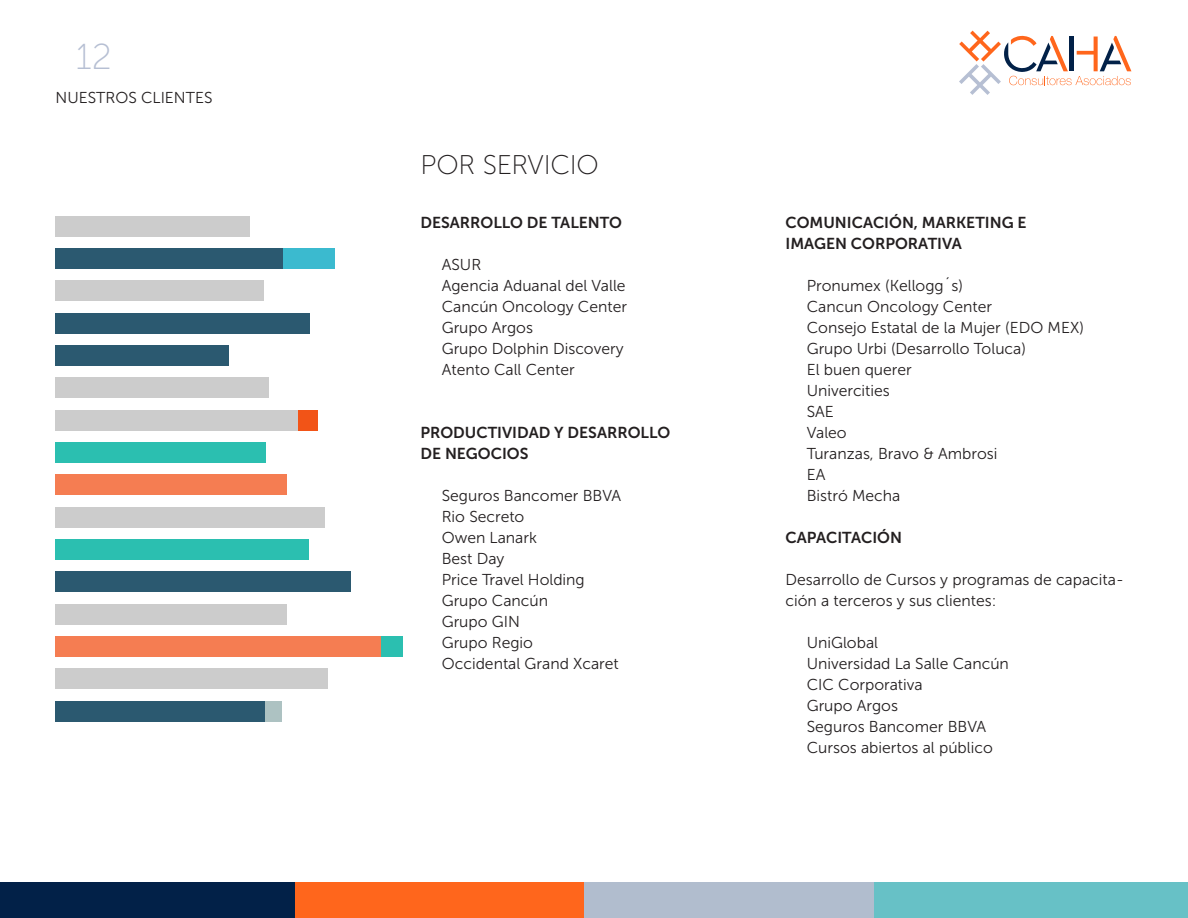
<style>
.page{position:relative;width:1188px;height:918px;background:#fff}
.page>*{position:absolute;margin:0;border:0;box-sizing:border-box;transform-origin:0 0}
.t1{font:36px "Museo Sans 100";color:#b6bfd3}
.t2{font:27px "Museo Sans 100";letter-spacing:-.005em;color:#231f20}
.t3{font:15.75px/21px "Museo Sans 300";color:#231f20}
.t4{font:15.75px/21px "Museo Sans 700";color:#231f20}
</style>
<div class="page">
<div style="left:0;top:882px;width:295px;height:36px;background:#022148"></div>
<div style="left:295px;top:882px;width:290px;height:36px;background:#ff661c"></div>
<div style="left:874px;top:882px;width:314px;height:36px;background:#67c1c6"></div>
<div style="left:585px;top:882px;width:289px;height:36px;background:#b1bdce"></div>
<svg style="left:959px;top:31px;width:172px;height:64px"></svg>
<div style="left:56px;top:216px;width:194px;height:20px;background:#ccc"></div>
<div style="left:56px;top:248px;width:227px;height:20px;background:#2b5970"></div>
<div style="left:283px;top:248px;width:51px;height:20px;background:#3bbacf"></div>
<div style="left:56px;top:281px;width:208px;height:20px;background:#ccc"></div>
<div style="left:56px;top:313px;width:254px;height:20px;background:#2b5970"></div>
<div style="left:56px;top:345px;width:173px;height:20px;background:#2b5970"></div>
<div style="left:56px;top:378px;width:213px;height:20px;background:#ccc"></div>
<div style="left:56px;top:410px;width:242px;height:20px;background:#ccc"></div>
<div style="left:298px;top:410px;width:20px;height:20px;background:#f25417"></div>
<div style="left:56px;top:442px;width:210px;height:20px;background:#2bbfb0"></div>
<div style="left:56px;top:475px;width:231px;height:20px;background:#f57d52"></div>
<div style="left:56px;top:507px;width:269px;height:20px;background:#ccc"></div>
<div style="left:56px;top:539px;width:253px;height:20px;background:#2bbfb0"></div>
<div style="left:56px;top:572px;width:295px;height:20px;background:#2b5970"></div>
<div style="left:56px;top:604px;width:231px;height:20px;background:#ccc"></div>
<div style="left:56px;top:636px;width:325px;height:20px;background:#f57d52"></div>
<div style="left:381px;top:636px;width:21px;height:20px;background:#2bbfb0"></div>
<div style="left:56px;top:669px;width:272px;height:20px;background:#ccc"></div>
<div style="left:56px;top:701px;width:209px;height:20px;background:#2b5970"></div>
<div style="left:265px;top:701px;width:17px;height:20px;background:#adc2c2"></div>
<h1 class="t1" style="left:76px;top:38px;width:37px">12</h1>
<p class="t3" style="left:56px;top:88px;width:159px">NUESTROS CLIENTES</p>
<h2 class="t2" style="left:420px;top:150px;width:180px">POR SERVICIO</h2>
<p class="t4" style="left:420px;top:212px;width:203px">DESARROLLO DE TALENTO</p>
<p class="t3" style="left:442px;top:254px;width:187px">ASUR<br>Agencia Aduanal del Valle<br>Cancún Oncology Center<br>Grupo Argos<br>Grupo Dolphin Discovery<br>Atento Call Center</p>
<p class="t4" style="left:420px;top:422px;width:251px">PRODUCTIVIDAD Y DESARROLLO<br>DE NEGOCIOS</p>
<p class="t3" style="left:442px;top:485px;width:181px">Seguros Bancomer BBVA<br>Rio Secreto<br>Owen Lanark<br>Best Day<br>Price Travel Holding<br>Grupo Cancún<br>Grupo GIN<br>Grupo Regio<br>Occidental Grand Xcaret</p>
<p class="t4" style="left:785px;top:212px;width:243px">COMUNICACIÓN, MARKETING E<br>IMAGEN CORPORATIVA</p>
<p class="t3" style="left:807px;top:275px;width:279px">Pronumex (Kellogg´s)<br>Cancun Oncology Center<br>Consejo Estatal de la Mujer (EDO MEX)<br>Grupo Urbi (Desarrollo Toluca)<br>El buen querer<br>Univercities<br>SAE<br>Valeo<br>Turanzas, Bravo &amp; Ambrosi<br>EA<br>Bistró Mecha</p>
<p class="t4" style="left:785px;top:527px;width:118px">CAPACITACIÓN</p>
<p class="t3" style="left:785px;top:569px;width:340px">Desarrollo de Cursos y programas de capacita&shy;ción a terceros y sus clientes:</p>
<p class="t3" style="left:807px;top:632px;width:204px">UniGlobal<br>Universidad La Salle Cancún<br>CIC Corporativa<br>Grupo Argos<br>Seguros Bancomer BBVA<br>Cursos abiertos al público</p>
</div>
